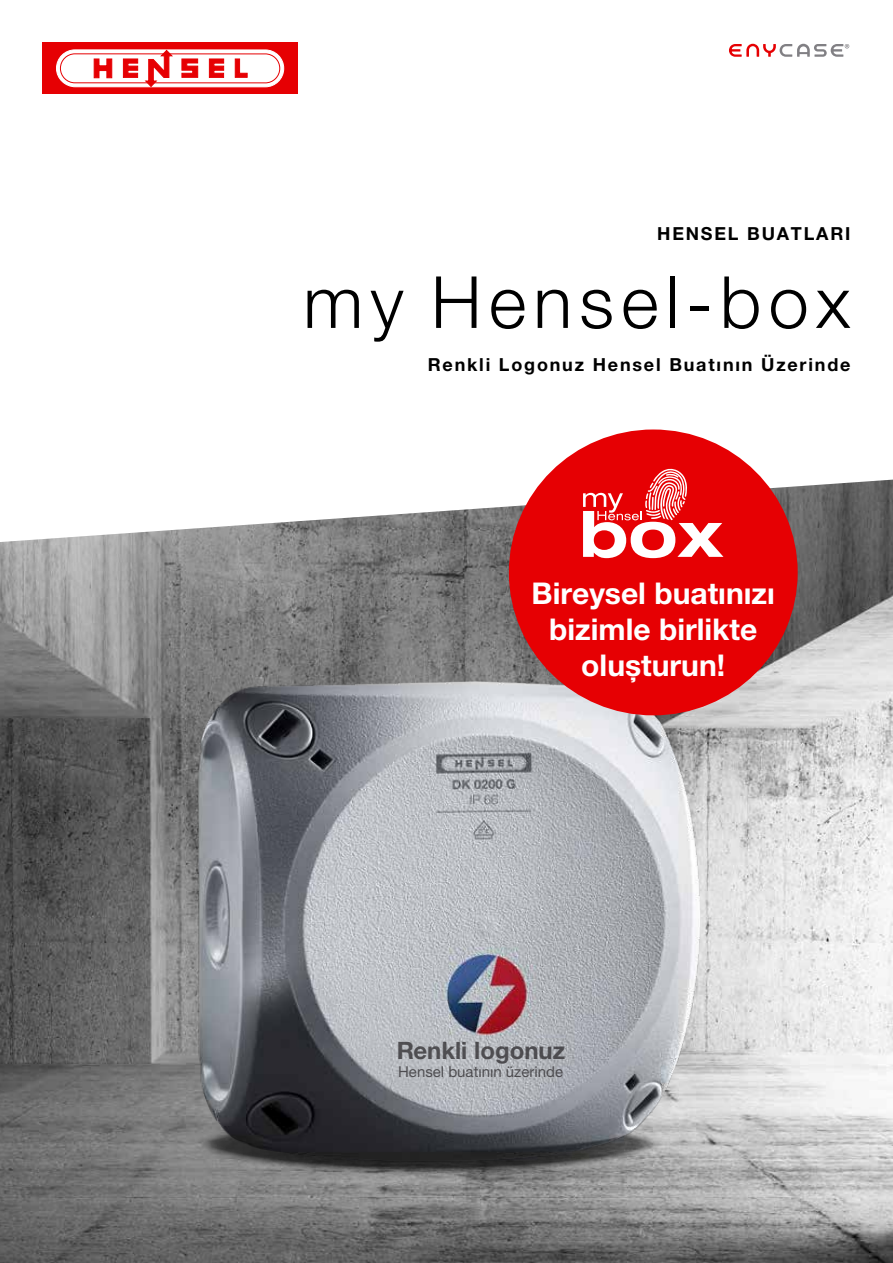
<style>
.page{position:relative;width:893px;height:1263px;background:#fff}
.page>*{position:absolute;margin:0;border:0;box-sizing:border-box;transform-origin:0 0}
.t1{font:300 72px "Helvetica Neue LT Pro";letter-spacing:.1em;color:#000}
.t2{font:700 30px/36px "Helvetica Neue LT Pro";color:#fff;text-align:center}
.t3{font:700 24px "Helvetica Neue LT Pro";color:#343235}
.t4{font:700 18px "Helvetica Neue LT Pro";letter-spacing:.1em;color:#000}
.t5{font:15px "Helvetica Neue LT Pro";color:#343235}
</style>
<div class="page">
<svg style="left:729px;top:44px;width:120px;height:13px"></svg>
<img style="left:0;top:479px;width:893px;height:784px">
<div style="left:43px;top:43px;width:255px;height:51px;background:#e60003"></div>
<svg style="left:56px;top:49px;width:228px;height:39px"></svg>
<img style="left:179px;top:670px;width:534px;height:521px">
<img style="left:399px;top:932px;width:166px;height:105px">
<div style="left:509px;top:429px;width:289px;height:286px;background:#e60003;border-radius:50%"></div>
<svg style="left:583px;top:468px;width:140px;height:90px"></svg>
<p class="t4" style="left:657px;top:223px;width:195px">HENSEL BUATLARI</p>
<h1 class="t1" style="left:303px;top:258px;width:549px">my Hensel-box</h1>
<p class="t4" style="left:428px;top:354px;width:424px">Renkli Logonuz Hensel Buatının Üzerinde</p>
<h2 class="t2" style="left:532px;top:575px;width:245px">Bireysel buatınızı bizimle birlikte oluşturun!</h2>
<h3 class="t3" style="left:396px;top:1035px;width:171px">Renkli logonuz</h3>
<p class="t5" style="left:398px;top:1063px;width:167px">Hensel buatının üzerinde</p>
</div>
